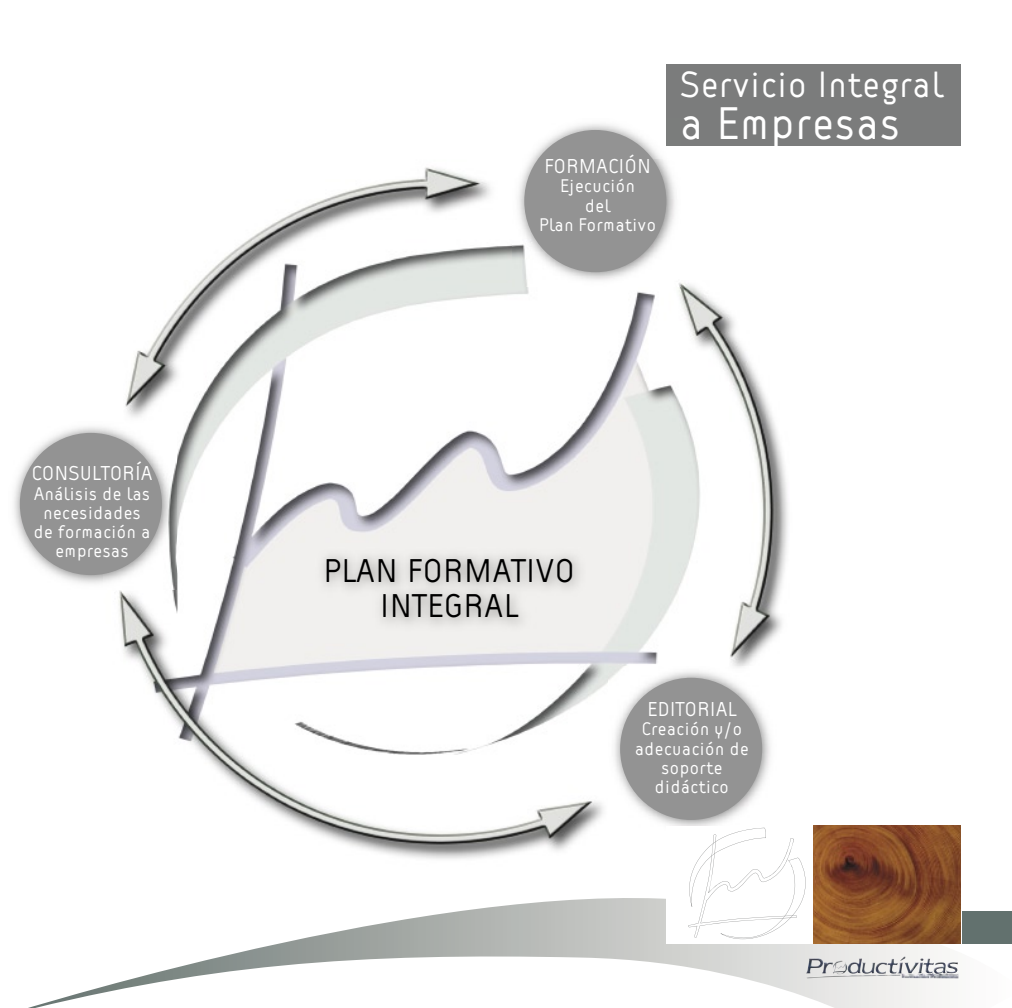
<style>
.page{position:relative;width:1012px;height:1008px;background:#fff}
.page>*{position:absolute;margin:0;border:0;box-sizing:border-box;transform-origin:0 0}
.t1{font:43.75px "VSV Melon Regular";color:#fff}
.t2{font:35px "VSV Melon Regular";color:#fff}
.t3{font:31.5px/35px "VSV Melon Regular";color:#000;text-align:center}
.t4{font:19.25px "VSV Melon Regular";color:#fff}
.t5{font:17.5px/19.2px "VSV Melon Regular";color:#fff;text-align:center}
</style>
<div class="page">
<svg style="left:31px;top:898px;width:981px;height:109px"></svg>
<img style="left:118px;top:167px;width:670px;height:692px">
<img style="left:609px;top:666px;width:168px;height:168px">
<div style="left:666px;top:825px;width:148px;height:118px;background:#fff"></div>
<div style="left:962px;top:910px;width:50px;height:33px;background:#62716e"></div>
<img style="left:806px;top:955px;width:117px;height:20px">
<img style="left:813px;top:825px;width:148px;height:118px">
<div style="left:666px;top:64px;width:295px;height:82px;background:#7b7c7c"></div>
<img style="left:513px;top:124px;width:168px;height:162px">
<img style="left:666px;top:124px;width:15px;height:22px">
<div style="left:524px;top:130px;width:142px;height:142px;background:#939393;border-radius:50%"></div>
<div style="left:620px;top:677px;width:142px;height:142px;background:#939393;border-radius:50%"></div>
<img style="left:14px;top:421px;width:162px;height:168px">
<div style="left:20px;top:432px;width:142px;height:143px;background:#939393;border-radius:50%"></div>
<img style="left:315px;top:547px;width:271px;height:84px">
<svg style="left:688px;top:827px;width:118px;height:111px"></svg>
<p class="t4" style="left:31px;top:461px;width:123px">CONSULTORÍA</p>
<p class="t5" style="left:33px;top:483px;width:119px">Análisis de las necesidades de formación a empresas</p>
<p class="t4" style="left:544px;top:154px;width:109px">FORMACIÓN</p>
<p class="t5" style="left:539px;top:176px;width:119px">Ejecución<br>del<br>Plan Formativo</p>
<p class="t2" style="left:680px;top:63px;width:265px">Servicio Integral</p>
<p class="t1" style="left:680px;top:96px;width:222px">a Empresas</p>
<p class="t3" style="left:323px;top:553px;width:253px">PLAN FORMATIVO<br>INTEGRAL</p>
<p class="t4" style="left:647px;top:697px;width:91px">EDITORIAL</p>
<p class="t5" style="left:635px;top:719px;width:116px">Creación y/o adecuación de soporte didáctico</p>
</div>
